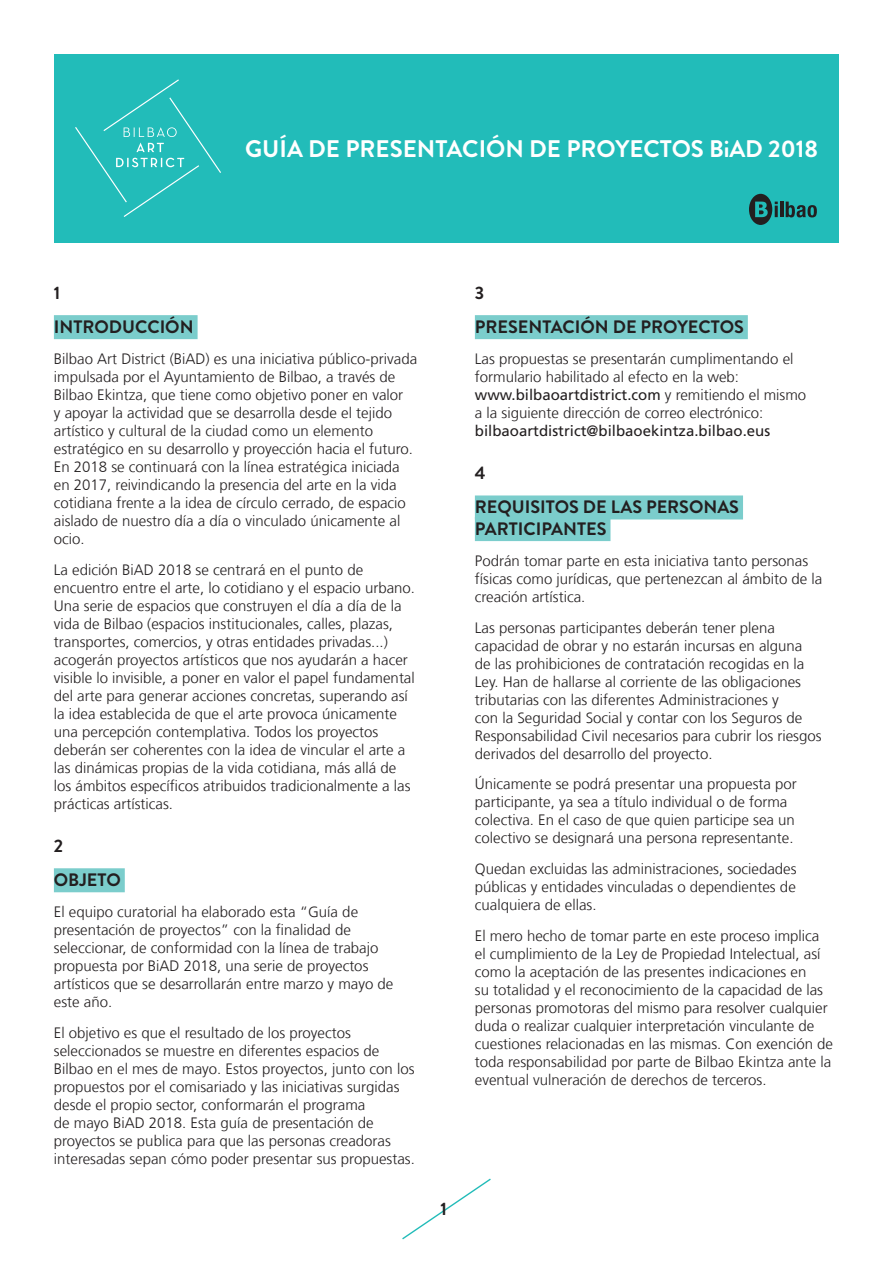
<style>
.page{position:relative;width:893px;height:1263px;background:#fff}
.page>*{position:absolute;margin:0;border:0;box-sizing:border-box;transform-origin:0 0}
.t1{font:700 24px "Brandon Grotesque";color:#fff}
.t2{font:700 18px/21.6px "Brandon Grotesque";color:#231f20}
.t3{font:300 15px/18px "Frutiger LT Com";color:#231f20}
.t4{font:15px/18px "Frutiger LT Com";color:#231f20}
.s1{font-weight:300}
</style>
<div class="page">
<svg style="left:402px;top:1178px;width:89px;height:61px"></svg>
<div style="left:54px;top:54px;width:785px;height:188px;background:#22bcb9"></div>
<div style="left:54px;top:315px;width:144px;height:24px;background:#7bcdcc"></div>
<div style="left:54px;top:868px;width:71px;height:24px;background:#7bcdcc"></div>
<svg style="left:75px;top:79px;width:146px;height:138px"></svg>
<div style="left:475px;top:315px;width:273px;height:24px;background:#7bcdcc"></div>
<div style="left:475px;top:495px;width:268px;height:24px;background:#7bcdcc"></div>
<div style="left:475px;top:517px;width:135px;height:24px;background:#7bcdcc"></div>
<hr style="left:780px;top:202px;width:3px;height:15px;background:#231f20">
<svg style="left:786px;top:202px;width:31px;height:15px"></svg>
<svg style="left:749px;top:194px;width:29px;height:31px"></svg>
<p class="t1" style="left:245px;top:132px;width:574px">GUÍA DE PRESENTACIÓN DE PROYECTOS BiAD 2018</p>
<p class="t2" style="left:54px;top:282px;width:8px">1</p>
<p class="t2" style="left:54px;top:316px;width:141px">INTRODUCCIÓN</p>
<p class="t3" style="left:54px;top:350px;width:365px">Bilbao Art District (BiAD) es una iniciativa público-privada impulsada por el Ayuntamiento de Bilbao, a través de Bilbao Ekintza, que tiene como objetivo poner en valor<br>y apoyar la actividad que se desarrolla desde el tejido artístico y cultural de la ciudad como un elemento estratégico en su desarrollo y proyección hacia el futuro.<br>En 2018 se continuará con la línea estratégica iniciada en 2017, reivindicando la presencia del arte en la vida cotidiana frente a la idea de círculo cerrado, de espacio aislado de nuestro día a día o vinculado únicamente al ocio.</p>
<p class="t3" style="left:54px;top:561px;width:363px">La edición BiAD 2018 se centrará en el punto de encuentro entre el arte, lo cotidiano y el espacio urbano.<br>Una serie de espacios que construyen el día a día de la vida de Bilbao (espacios institucionales, calles, plazas, transportes, comercios, y otras entidades privadas...) acogerán proyectos artísticos que nos ayudarán a hacer visible lo invisible, a poner en valor el papel fundamental del arte para generar acciones concretas, superando así la idea establecida de que el arte provoca únicamente una percepción contemplativa. Todos los proyectos deberán ser coherentes con la idea de vincular el arte a las dinámicas propias de la vida cotidiana, más allá de los ámbitos específicos atribuidos tradicionalmente a las prácticas artísticas.</p>
<p class="t2" style="left:54px;top:835px;width:11px">2</p>
<p class="t2" style="left:54px;top:869px;width:68px">OBJETO</p>
<p class="t3" style="left:54px;top:903px;width:341px">El equipo curatorial ha elaborado esta “Guía de presentación de proyectos” con la finalidad de seleccionar, de conformidad con la línea de trabajo propuesta por BiAD 2018, una serie de proyectos artísticos que se desarrollarán entre marzo y mayo de este año.</p>
<p class="t3" style="left:54px;top:1024px;width:362px">El objetivo es que el resultado de los proyectos seleccionados se muestre en diferentes espacios de Bilbao en el mes de mayo. Estos proyectos, junto con los propuestos por el comisariado y las iniciativas surgidas desde el propio sector, conformarán el programa<br>de mayo BiAD 2018. Esta guía de presentación de proyectos se publica para que las personas creadoras interesadas sepan cómo poder presentar sus propuestas.</p>
<p class="t2" style="left:440px;top:1198px;width:8px">1</p>
<p class="t2" style="left:475px;top:282px;width:11px">3</p>
<p class="t2" style="left:475px;top:316px;width:270px">PRESENTACIÓN DE PROYECTOS</p>
<p class="t3" style="left:475px;top:350px;width:320px">Las propuestas se presentarán cumplimentando el formulario habilitado al efecto en la web:</p>
<p class="t4" style="left:475px;top:386px;width:333px">www.bilbaoartdistrict.com <span class="s1">y remitiendo el mismo a la siguiente dirección de correo electrónico: </span>bilbaoartdistrict@bilbaoekintza.bilbao.eus</p>
<p class="t2" style="left:475px;top:462px;width:12px">4</p>
<p class="t2" style="left:475px;top:497px;width:266px">REQUISITOS DE LAS PERSONAS<br>PARTICIPANTES</p>
<p class="t3" style="left:475px;top:552px;width:349px">Podrán tomar parte en esta iniciativa tanto personas físicas como jurídicas, que pertenezcan al ámbito de la creación artística.</p>
<p class="t3" style="left:475px;top:618px;width:348px">Las personas participantes deberán tener plena capacidad de obrar y no estarán incursas en alguna de las prohibiciones de contratación recogidas en la Ley. Han de hallarse al corriente de las obligaciones tributarias con las diferentes Administraciones y<br>con la Seguridad Social y contar con los Seguros de Responsabilidad Civil necesarios para cubrir los riesgos derivados del desarrollo del proyecto.</p>
<p class="t3" style="left:475px;top:775px;width:324px">Únicamente se podrá presentar una propuesta por participante, ya sea a título individual o de forma colectiva. En el caso de que quien participe sea un colectivo se designará una persona representante.</p>
<p class="t3" style="left:475px;top:860px;width:323px;text-align:justify">Quedan excluidas las administraciones, sociedades públicas y entidades vinculadas o dependientes de cualquiera de ellas.</p>
<p class="t3" style="left:475px;top:927px;width:360px">El mero hecho de tomar parte en este proceso implica el cumplimiento de la Ley de Propiedad Intelectual, así como la aceptación de las presentes indicaciones en<br>su totalidad y el reconocimiento de la capacidad de las personas promotoras del mismo para resolver cualquier duda o realizar cualquier interpretación vinculante de cuestiones relacionadas en las mismas. Con exención de toda responsabilidad por parte de Bilbao Ekintza ante la eventual vulneración de derechos de terceros.</p>
</div>
